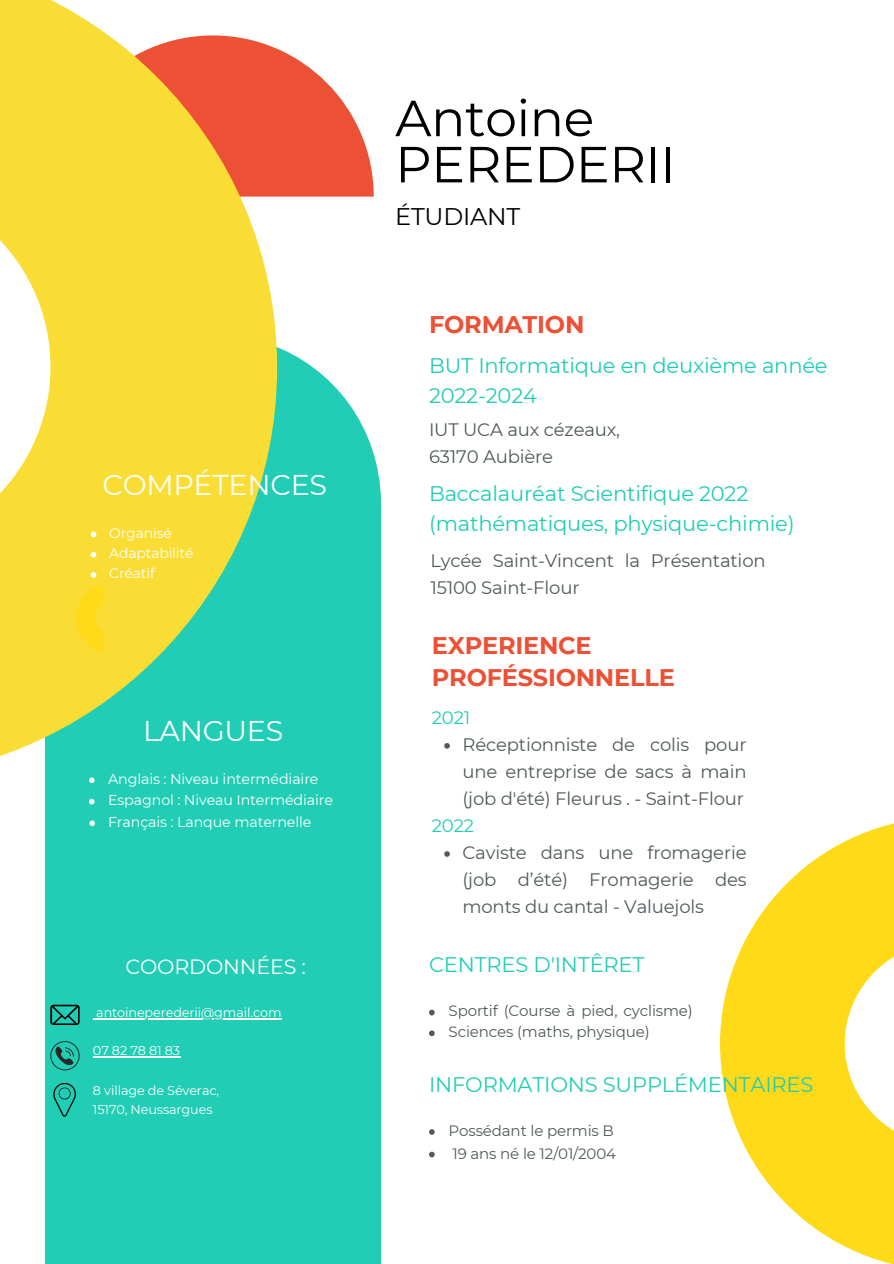
<style>
.page{position:relative;width:894px;height:1264px;background:#fff}
.page>*{position:absolute;margin:0;border:0;box-sizing:border-box;transform-origin:0 0}
.t1{font:50.7px/46.2px "Montserrat";letter-spacing:-.01em;color:#000}
.t2{font:28.5px "Montserrat";letter-spacing:-.01em;color:#fff}
.t3{font:700 24px/32.7px "Montserrat";letter-spacing:-.01em;color:#ec5136}
.t4{font:24px "Montserrat";letter-spacing:-.01em;color:#000}
.t5{font:21px "Montserrat";letter-spacing:-.01em;color:#21cdb4}
.t6{font:20.7px "Montserrat";letter-spacing:-.01em;color:#fff}
.t7{font:18px/27px "Montserrat";letter-spacing:-.01em;color:#50595b;text-align:justify}
.t8{font:18px "Montserrat";letter-spacing:-.01em;color:#21cdb4}
.t9{font:15px/21.5px "Montserrat";letter-spacing:-.01em;color:#50595b}
.t10{font:14.25px/21.5px "Montserrat";letter-spacing:-.01em;color:#fff}
.t11{font:13.95px "Montserrat";letter-spacing:-.01em;color:#fff}
.t12{font:12.75px "Montserrat";letter-spacing:-.01em;color:#fff}
</style>
<div class="page">
<svg style="left:720px;top:823px;width:173px;height:440px;fill:#ffda18"></svg>
<div style="left:45px;top:347px;width:336px;height:916px;background:#21cdb4"></div>
<svg style="left:277px;top:48px;width:96px;height:149px;fill:#ec5136"></svg>
<svg style="left:0;top:0;width:277px;height:778px;background:#d7d45b"></svg>
<svg style="left:50px;top:1004px;width:30px;height:21px"></svg>
<svg style="left:53px;top:1082px;width:23px;height:34px"></svg>
<svg style="left:50px;top:1041px;width:30px;height:29px"></svg>
<svg style="left:89px;top:777px;width:6px;height:6px"></svg>
<svg style="left:89px;top:798px;width:6px;height:6px"></svg>
<svg style="left:91px;top:531px;width:5px;height:6px"></svg>
<svg style="left:91px;top:552px;width:5px;height:5px"></svg>
<svg style="left:91px;top:572px;width:5px;height:5px"></svg>
<hr style="left:93px;top:1056px;width:87px;height:1px;background:#fff">
<hr style="left:96px;top:1018px;width:185px;height:1px;background:#fff">
<svg style="left:429px;top:1030px;width:5px;height:6px"></svg>
<svg style="left:429px;top:1009px;width:5px;height:6px"></svg>
<svg style="left:429px;top:1129px;width:5px;height:5px"></svg>
<svg style="left:429px;top:1151px;width:5px;height:6px"></svg>
<svg style="left:76px;top:583px;width:27px;height:70px;background:#fddb21"></svg>
<svg style="left:89px;top:820px;width:6px;height:6px"></svg>
<svg style="left:444px;top:743px;width:6px;height:5px"></svg>
<svg style="left:444px;top:851px;width:6px;height:5px"></svg>
<p class="t2" style="left:102px;top:467px;width:226px">COMPÉTENCES</p>
<p class="t11" style="left:109px;top:524px;width:64px">Organisé</p>
<p class="t11" style="left:109px;top:544px;width:86px">Adaptabilité</p>
<p class="t11" style="left:109px;top:564px;width:47px">Créatif</p>
<p class="t2" style="left:143px;top:713px;width:142px">LANGUES</p>
<p class="t10" style="left:108px;top:768px;width:226px">Anglais : Niveau intermédiaire<br>Espagnol : Niveau Intermédiaire</p>
<p class="t10" style="left:108px;top:811px;width:205px">Français : Lanque maternelle</p>
<p class="t6" style="left:125px;top:954px;width:182px">COORDONNÉES :</p>
<p class="t12" style="left:96px;top:1004px;width:187px">antoineperederii@gmail.com</p>
<p class="t12" style="left:93px;top:1043px;width:89px">07 82 78 81 83</p>
<p class="t12" style="left:93px;top:1082px;width:128px">8 village de Séverac,</p>
<p class="t12" style="left:93px;top:1101px;width:121px">15170, Neussargues</p>
<p class="t1" style="left:395px;top:95px;width:282px">Antoine<br>PEREDERII</p>
<p class="t4" style="left:395px;top:202px;width:126px">ÉTUDIANT</p>
<p class="t3" style="left:429px;top:308px;width:157px">FORMATION</p>
<p class="t5" style="left:429px;top:353px;width:400px">BUT Informatique en deuxième année</p>
<p class="t5" style="left:429px;top:382px;width:109px">2022-2024</p>
<p class="t7" style="left:429px;top:416px;width:192px">IUT UCA aux cézeaux,</p>
<p class="t7" style="left:429px;top:443px;width:126px">63170 Aubière</p>
<p class="t5" style="left:429px;top:481px;width:321px">Baccalauréat Scientifique 2022</p>
<p class="t5" style="left:429px;top:510px;width:367px">(mathématiques, physique-chimie)</p>
<p class="t7" style="left:430px;top:547px;width:336px">Lycée Saint-Vincent la Présentation<br>15100 Saint-Flour</p>
<p class="t3" style="left:431px;top:628px;width:244px">EXPERIENCE<br>PROFÉSSIONNELLE</p>
<p class="t8" style="left:431px;top:706px;width:40px">2021</p>
<p class="t7" style="left:462px;top:731px;width:285px">Réceptionniste de colis pour une entreprise de sacs à main (job d'été) Fleurus . - Saint-Flour</p>
<p class="t7" style="left:462px;top:839px;width:285px">Caviste dans une fromagerie (job d’été) Fromagerie des monts du cantal - Valuejols</p>
<p class="t8" style="left:431px;top:814px;width:44px">2022</p>
<p class="t5" style="left:429px;top:951px;width:217px">CENTRES D'INTÊRET</p>
<p class="t9" style="left:448px;top:999px;width:246px">Sportif (Course à pied, cyclisme)<br>Sciences (maths, physique)</p>
<p class="t5" style="left:429px;top:1071px;width:386px">INFORMATIONS SUPPLÉMENTAIRES</p>
<p class="t9" style="left:448px;top:1119px;width:167px">Possédant le permis B</p>
<p class="t9" style="left:452px;top:1142px;width:165px">19 ans né le 12/01/2004</p>
</div>
